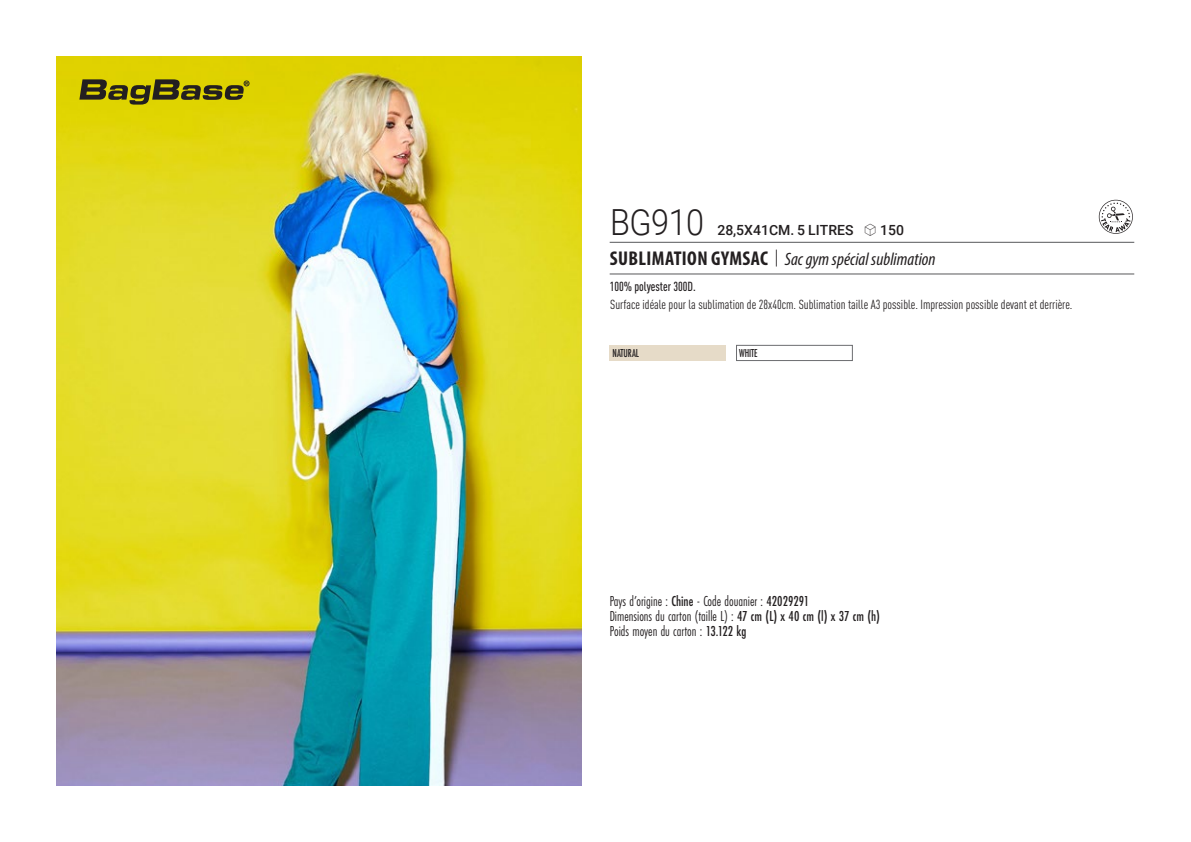
<style>
.page{position:relative;width:1191px;height:842px;background:#fff}
.page>*{position:absolute;margin:0;border:0;box-sizing:border-box;transform-origin:0 0}
.t1{font:300 36px "Roboto";letter-spacing:-.015em;color:#231f20;scale:.9 1}
.t2{font:italic 18px "Myriad Variable Concept";color:#231f20}
.t3{font:15px "Futura PT Cond";color:#231f20;scale:.95 1}
.t4{font:500 14px "Roboto";letter-spacing:.005em;color:#231f20}
.t5{font:condensed 13px "DIN Pro";color:#231f20}
.grammage_2020{font:500 condensed 13px "DIN Pro";color:#231f20;scale:.95 1}
.Coloris_nuancier{font:500 12px "Futura PT Cond";letter-spacing:-.01em;color:#231f20;scale:.9 1}
.s1{font-family:"Linotype Shapeshifter";font-weight:400;font-size:16px}
.s2{font-family:"Myriad Pro";font-weight:700;font-style:normal;font-stretch:condensed;font-size:20px}
.s3{font-family:"Roboto Condensed";font-weight:300;font-style:normal;font-size:20px}
.s4{font-weight:500}
</style>
<div class="page">
<img style="left:57px;top:57px;width:524px;height:728px">
<svg style="left:79px;top:79px;width:170px;height:26px;background:#8b830e"></svg>
<div style="left:609px;top:345px;width:117px;height:16px;background:#e6dbc8"></div>
<div style="left:736px;top:345px;width:116px;height:16px;background:#fff;border:1px solid #6c6d70"></div>
<svg style="left:1098px;top:200px;width:34px;height:34px"></svg>
<hr style="left:609px;top:242px;width:525px;height:1px;background:#57585a">
<hr style="left:609px;top:274px;width:525px;height:1px;background:#57585a">
<p class="t1" style="left:610px;top:197px;width:106px">BG910</p>
<p class="t4" style="left:717px;top:220px;width:188px">28,5X41CM. 5 LITRES <span class="s1">S</span> 150</p>
<p class="t2" style="left:610px;top:249px;width:327px"><span class="s2">SUBLIMATION GYMSAC</span> <span class="s3">|</span> Sac gym spécial sublimation</p>
<p class="grammage_2020" style="left:609px;top:277px;width:92px">100% polyester 300D.</p>
<p class="t5" style="left:610px;top:295px;width:464px">Surface idéale pour la sublimation de 28x40cm. Sublimation taille A3 possible. Impression possible devant et derrière.</p>
<p class="Coloris_nuancier" style="left:612px;top:346px;width:31px">NATURAL</p>
<p class="Coloris_nuancier" style="left:739px;top:346px;width:22px">WHITE</p>
<p class="t3" style="left:609px;top:592px;width:212px">Pays d’origine : <span class="s4">Chine</span> - Code douanier : <span class="s4">42029291</span></p>
<p class="t3" style="left:609px;top:607px;width:286px">Dimensions du carton (taille L) : <span class="s4">47 cm (L) x 40 cm (l) x 37 cm (h)</span></p>
<p class="t3" style="left:609px;top:622px;width:145px">Poids moyen du carton : <span class="s4">13.122 kg</span></p>
</div>
